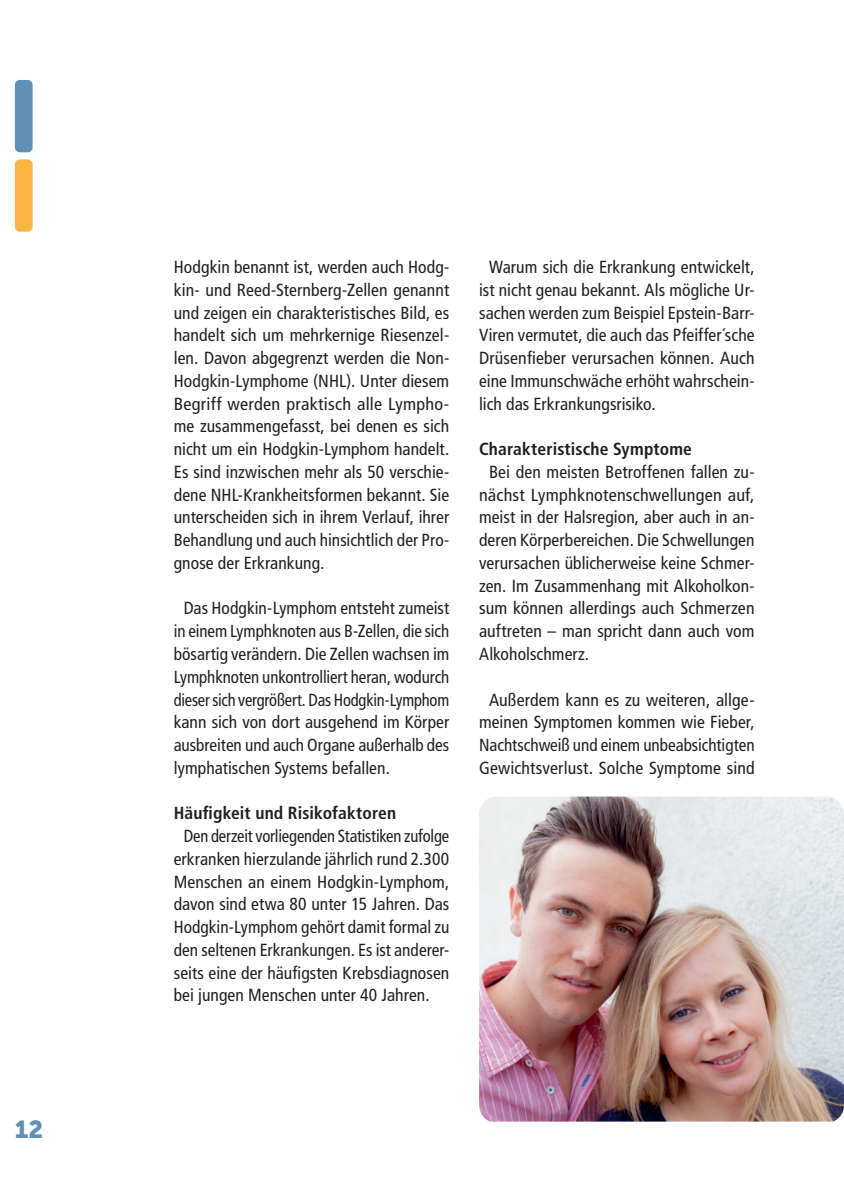
<style>
.page{position:relative;width:844px;height:1191px;background:#fff}
.page>*{position:absolute;margin:0;border:0;box-sizing:border-box;transform-origin:0 0}
.t1{font:24.5px "Museo Sans 900";color:#6090b5}
.Brot{font:condensed 17.5px/22.8px "Frutiger LT Pro";letter-spacing:.005em;color:#231f20;text-align:justify}
.Brot-2{font:condensed 17.5px/22.8px "Frutiger LT Pro";letter-spacing:.005em;color:#231f20;text-align:justify;scale:.95 1}
.Brot-3{font:700 condensed 17.5px "Frutiger LT Pro";letter-spacing:.01em;color:#231f20}
</style>
<div class="page">
<div style="left:15px;top:80px;width:18px;height:72px;background:#6090b5;border-radius:5px"></div>
<div style="left:15px;top:159px;width:18px;height:73px;background:#fcb442;border-radius:5px"></div>
<img style="left:479px;top:796px;width:364px;height:325px">
<h1 class="t1" style="left:15px;top:1115px;width:30px">12</h1>
<p class="Brot" style="left:174px;top:256px;width:277px">Hodgkin benannt ist, werden auch Hodg&shy;kin- und Reed-Sternberg-Zellen genannt und zeigen ein charakteristisches Bild, es handelt sich um mehrkernige Riesenzel&shy;len. Davon abgegrenzt werden die Non-Hodgkin-Lymphome (NHL). Unter diesem Begriff werden praktisch alle Lympho&shy;me zusammengefasst, bei denen es sich nicht um ein Hodgkin-Lymphom handelt.<br>Es sind inzwischen mehr als 50 verschie&shy;dene NHL-Krankheitsformen bekannt. Sie unterscheiden sich in ihrem Verlauf, ihrer Behandlung und auch hinsichtlich der Pro&shy;gnose der Erkrankung.</p>
<p class="Brot" style="left:174px;top:597px;width:277px;text-indent:10px">Das Hodgkin-Lymphom entsteht zumeist in einem Lymphknoten aus B-Zellen, die sich bösartig verändern. Die Zellen wachsen im Lymphknoten unkontrolliert heran, wodurch dieser sich vergrößert. Das Hodgkin-Lymphom kann sich von dort ausgehend im Körper ausbreiten und auch Organe außerhalb des lymphatischen Systems befallen.</p>
<p class="Brot-3" style="left:174px;top:803px;width:224px">Häufigkeit und Risikofaktoren</p>
<p class="Brot-2" style="left:174px;top:824px;width:291px;text-indent:10px">Den derzeit vorliegenden Statistiken zufolge erkranken hierzulande jährlich rund 2.300<br>Menschen an einem Hodgkin-Lymphom, davon sind etwa 80 unter 15 Jahren. Das Hodgkin-Lymphom gehört damit formal zu den seltenen Erkrankungen. Es ist anderer&shy;seits eine der häufigsten Krebsdiagnosen bei jungen Menschen unter 40 Jahren.</p>
<p class="Brot" style="left:479px;top:256px;width:277px;text-indent:10px">Warum sich die Erkrankung entwickelt, ist nicht genau bekannt. Als mögliche Ur&shy;sachen werden zum Beispiel Epstein-Barr-Viren vermutet, die auch das Pfeiffer´sche Drüsenfieber verursachen können. Auch eine Immunschwäche erhöht wahrschein&shy;lich das Erkrankungsrisiko.</p>
<p class="Brot-3" style="left:479px;top:439px;width:214px">Charakteristische Symptome</p>
<p class="Brot" style="left:479px;top:460px;width:277px;text-indent:10px">Bei den meisten Betroffenen fallen zu&shy;nächst Lymphknotenschwellungen auf, meist in der Halsregion, aber auch in an&shy;deren Körperbereichen. Die Schwellungen verursachen üblicherweise keine Schmer&shy;zen. Im Zusammenhang mit Alkoholkon&shy;sum können allerdings auch Schmerzen auftreten – man spricht dann auch vom Alkoholschmerz.</p>
<p class="Brot" style="left:479px;top:688px;width:277px;text-align:center">Außerdem kann es zu weiteren, allge&shy;meinen Symptomen kommen wie Fieber, Nachtschweiß und einem unbeabsichtigten Gewichtsverlust. Solche Symptome sind</p>
</div>
